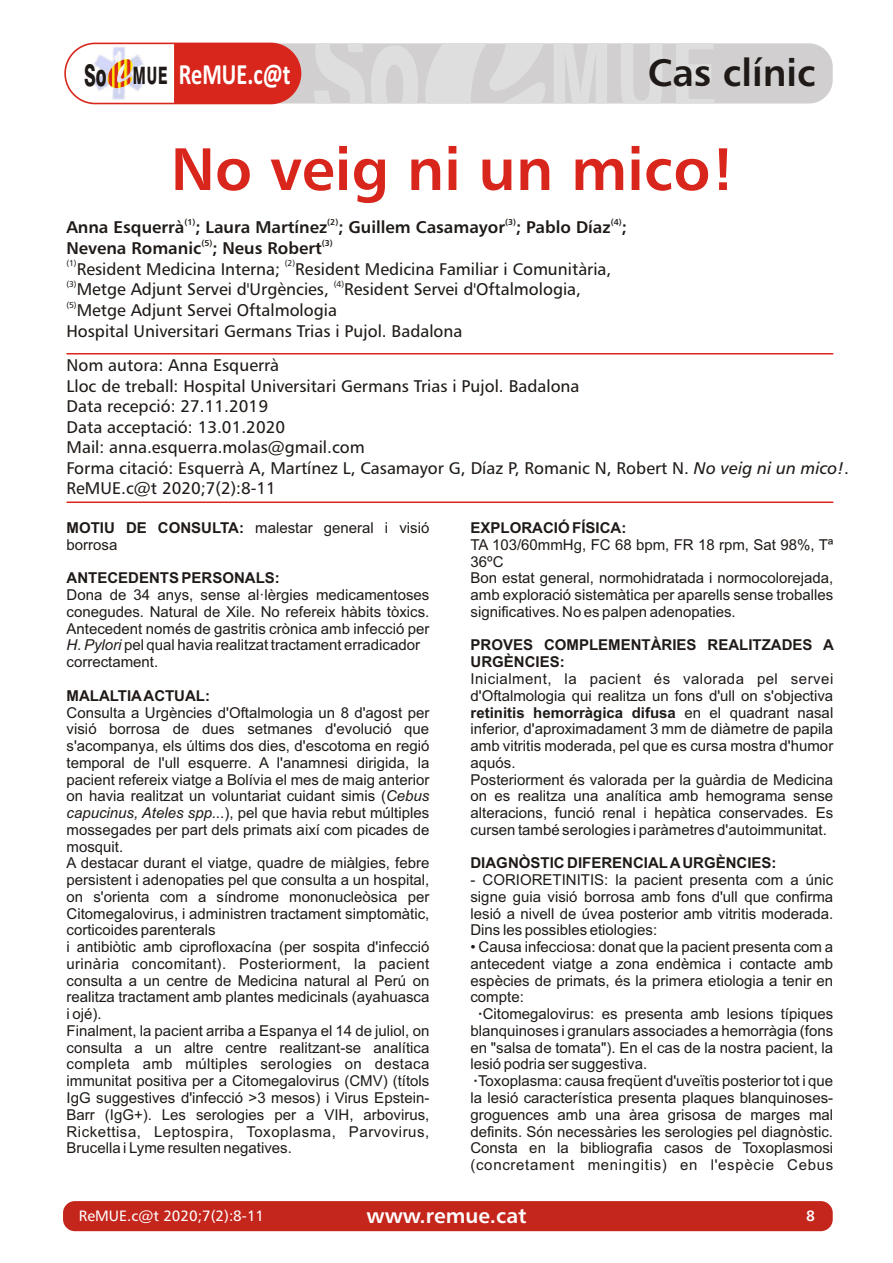
<style>
.page{position:relative;width:893px;height:1263px;background:#fff}
.page>*{position:absolute;margin:0;border:0;box-sizing:border-box;transform-origin:0 0}
.t1{font:60px "Humanist 777 BT Roman B,Bold";color:#d9261c}
.t2{font:38.25px "Humanist 777 BT Roman B,Bold";color:#1f1a17}
.t3{font:700 29.55px "Calibri";color:#fff;scale:.76 1}
.t4{font:21px "Humanist 777 BT Roman B,Bold";color:#fff}
.t5{font:16.95px/20.4px "Humanist 777 BT Roman B";color:#1f1a17}
.t6{font:16.95px "Humanist 777 BT Roman B,Bold";color:#1f1a17}
.t7{font:15px/16.8px "Arial";color:#1f1a17}
.t8{font:700 15px/16.8px "Arial";color:#1f1a17}
.t9{font:15px "Arial";letter-spacing:.045em;color:#1f1a17}
.t10{font:15px "Humanist 777 BT Roman B";color:#fff}
.t11{font:15px "Humanist 777 BT Roman B,Bold";color:#fff}
.t12{font:8.55px "Humanist 777 BT Roman B,Bold";color:#1f1a17}
.t13{font:8.55px "Humanist 777 BT Roman B";color:#1f1a17}
.s1{font-family:"Swiss 721 BT";font-weight:800;font-size:29.85px;color:#1f1a17}
.s2{font-family:"Swiss 721 BT";font-weight:800;font-size:24px;color:#1f1a17}
.s3{font-family:"Humanist 777 BT Roman B,Italic"}
.s4{font-weight:700}
.s5{font-style:italic}
</style>
<div class="page">
<hr style="left:67px;top:353px;width:766px;height:1px;background:#d9261c">
<hr style="left:67px;top:501px;width:766px;height:2px;background:#d9261c">
<svg style="left:64px;top:43px;width:769px;height:61px;background:#dbbdba"></svg>
<div style="left:63px;top:1201px;width:770px;height:30px;background:#c4261c;border-radius:12px"></div>
<h3 class="t3" style="left:84px;top:62px;width:273px"><span class="s1">So</span> <span class="s2">MUE</span> ReMUE.c@t</h3>
<h2 class="t2" style="left:648px;top:57px;width:170px">Cas clínic</h2>
<h1 class="t1" style="left:171px;top:144px;width:566px">No veig ni un mico!</h1>
<p class="t12" style="left:184px;top:218px;width:13px">(1)</p>
<p class="t12" style="left:327px;top:218px;width:13px">(2)</p>
<p class="t12" style="left:505px;top:218px;width:13px">(3)</p>
<p class="t12" style="left:611px;top:218px;width:13px">(4)</p>
<p class="t6" style="left:66px;top:220px;width:562px">Anna Esquerrà ; Laura Martínez ; Guillem Casamayor ; Pablo Díaz ;</p>
<p class="t12" style="left:201px;top:239px;width:13px">(5)</p>
<p class="t12" style="left:322px;top:239px;width:13px">(3)</p>
<p class="t6" style="left:66px;top:241px;width:257px">Nevena Romanic ; Neus Robert</p>
<p class="t13" style="left:66px;top:260px;width:12px">(1)</p>
<p class="t13" style="left:285px;top:260px;width:12px">(2)</p>
<p class="t5" style="left:77px;top:260px;width:536px">Resident Medicina Interna; Resident Medicina Familiar i Comunitària,</p>
<p class="t13" style="left:66px;top:280px;width:12px">(3)</p>
<p class="t13" style="left:334px;top:280px;width:12px">(4)</p>
<p class="t5" style="left:77px;top:281px;width:506px">Metge Adjunt Servei d'Urgències, Resident Servei d'Oftalmologia,</p>
<p class="t13" style="left:66px;top:301px;width:12px">(5)</p>
<p class="t5" style="left:66px;top:302px;width:398px;text-indent:10px">Metge Adjunt Servei Oftalmologia<br>Hospital Universitari Germans Trias i Pujol. Badalona</p>
<p class="t5" style="left:67px;top:357px;width:784px">Nom autora: Anna Esquerrà<br>Lloc de treball: Hospital Universitari Germans Trias i Pujol. Badalona<br>Data recepció: 27.11.2019<br>Data acceptació: 13.01.2020<br>Mail: anna.esquerra.molas@gmail.com<br>Forma citació: Esquerrà A, Martínez L, Casamayor G, Díaz P, Romanic N, Robert N. <span class="s3">No veig ni un mico!</span>.<br>ReMUE.c@t 2020;7(2):8-11</p>
<p class="t7" style="left:67px;top:521px;width:364px"><span class="s4">MOTIU DE CONSULTA:</span> malestar general i visió borrosa</p>
<p class="t8" style="left:67px;top:571px;width:215px">ANTECEDENTS PERSONALS:</p>
<p class="t7" style="left:67px;top:588px;width:364px">Dona de 34 anys, sense al·lèrgies medicamentoses conegudes. Natural de Xile. No refereix hàbits tòxics.<br>Antecedent només de gastritis crònica amb infecció per <span class="s5">H. Pylori</span> pel qual havia realitzat tractament erradicador correctament.</p>
<p class="t8" style="left:67px;top:688px;width:145px">MALALTIAACTUAL:</p>
<p class="t7" style="left:67px;top:705px;width:364px">Consulta a Urgències d'Oftalmologia un 8 d'agost per visió borrosa de dues setmanes d'evolució que s'acompanya, els últims dos dies, d'escotoma en regió temporal de l'ull esquerre. A l'anamnesi dirigida, la pacient refereix viatge a Bolívia el mes de maig anterior on havia realitzat un voluntariat cuidant simis (<span class="s5">Cebus capucinus, Ateles spp...</span>), pel que havia rebut múltiples mossegades per part dels primats així com picades de mosquit.<br>A destacar durant el viatge, quadre de miàlgies, febre persistent i adenopaties pel que consulta a un hospital, on s'orienta com a síndrome mononucleòsica per Citomegalovirus, i administren tractament simptomàtic, corticoides parenterals<br>i antibiòtic amb ciprofloxacína (per sospita d'infecció urinària concomitant). Posteriorment, la pacient consulta a un centre de Medicina natural al Perú on realitza tractament amb plantes medicinals (ayahuasca i ojé).<br>Finalment, la pacient arriba a Espanya el 14 de juliol, on consulta a un altre centre realitzant-se analítica completa amb múltiples serologies on destaca immunitat positiva per a Citomegalovirus (CMV) (títols IgG suggestives d'infecció &gt;3 mesos) i Virus Epstein-Barr (IgG+). Les serologies per a VIH, arbovirus, Rickettisa, Leptospira, Toxoplasma, Parvovirus, Brucella i Lyme resulten negatives.</p>
<p class="t8" style="left:470px;top:521px;width:157px">EXPLORACIÓ FÍSICA:</p>
<p class="t7" style="left:470px;top:538px;width:364px">TA 103/60mmHg, FC 68 bpm, FR 18 rpm, Sat 98%, Tª 36ºC<br>Bon estat general, normohidratada i normocolorejada, amb exploració sistemàtica per aparells sense troballes significatives. No es palpen adenopaties.</p>
<p class="t8" style="left:470px;top:638px;width:365px">PROVES COMPLEMENTÀRIES REALITZADES A<br>URGÈNCIES:</p>
<p class="t7" style="left:470px;top:672px;width:364px">Inicialment, la pacient és valorada pel servei d'Oftalmologia qui realitza un fons d'ull on s'objectiva <span class="s4">retinitis hemorràgica difusa</span> en el quadrant nasal inferior, d'aproximadament 3?mm de diàmetre de papila amb vitritis moderada, pel que es cursa mostra d'humor aquós.<br>Posteriorment és valorada per la guàrdia de Medicina on es realitza una analítica amb hemograma sense alteracions, funció renal i hepàtica conservades. Es cursen també serologies i paràmetres d'autoimmunitat.</p>
<p class="t8" style="left:470px;top:856px;width:308px">DIAGNÒSTIC DIFERENCIALAURGÈNCIES:</p>
<p class="t7" style="left:470px;top:873px;width:364px;text-align:justify">- CORIORETINITIS: la pacient presenta com a únic signe guia visió borrosa amb fons d'ull que confirma lesió a nivell de úvea posterior amb vitritis moderada.<br>Dins les possibles etiologies:</p>
<p class="t7" style="left:470px;top:940px;width:364px">• Causa infecciosa: donat que la pacient presenta com a</p>
<p class="t7" style="left:470px;top:957px;width:364px">antecedent viatge a zona endèmica i contacte amb</p>
<p class="t7" style="left:470px;top:973px;width:364px">espècies de primats, és la primera etiologia a tenir en</p>
<p class="t7" style="left:470px;top:990px;width:55px">compte:</p>
<p class="t7" style="left:478px;top:1007px;width:357px"><span class="s4">·</span>Citomegalovirus: es presenta amb lesions típiques</p>
<p class="t7" style="left:470px;top:1024px;width:364px">blanquinoses i granulars associades a hemorràgia (fons</p>
<p class="t7" style="left:470px;top:1040px;width:364px">en "salsa de tomata"). En el cas de la nostra pacient, la</p>
<p class="t7" style="left:470px;top:1057px;width:178px">lesió podria ser suggestiva.</p>
<p class="t7" style="left:473px;top:1074px;width:362px"><span class="s4">·</span>Toxoplasma: causa freqüent d'uveïtis posterior tot i que</p>
<p class="t7" style="left:470px;top:1091px;width:364px">la lesió característica presenta plaques blanquinoses-</p>
<p class="t7" style="left:470px;top:1107px;width:364px">groguences amb una àrea grisosa de marges mal</p>
<p class="t7" style="left:470px;top:1124px;width:364px">definits. Són necessàries les serologies pel diagnòstic.</p>
<p class="t7" style="left:470px;top:1141px;width:364px">Consta en la bibliografia casos de Toxoplasmosi</p>
<p class="t9" style="left:470px;top:1159px;width:364px">(concretament meningitis) en l'espècie Cebus</p>
<p class="t10" style="left:79px;top:1209px;width:187px">ReMUE.c@t 2020;7(2):8-11</p>
<h3 class="t4" style="left:366px;top:1207px;width:162px">www.remue.cat</h3>
<p class="t11" style="left:806px;top:1210px;width:10px">8</p>
</div>
